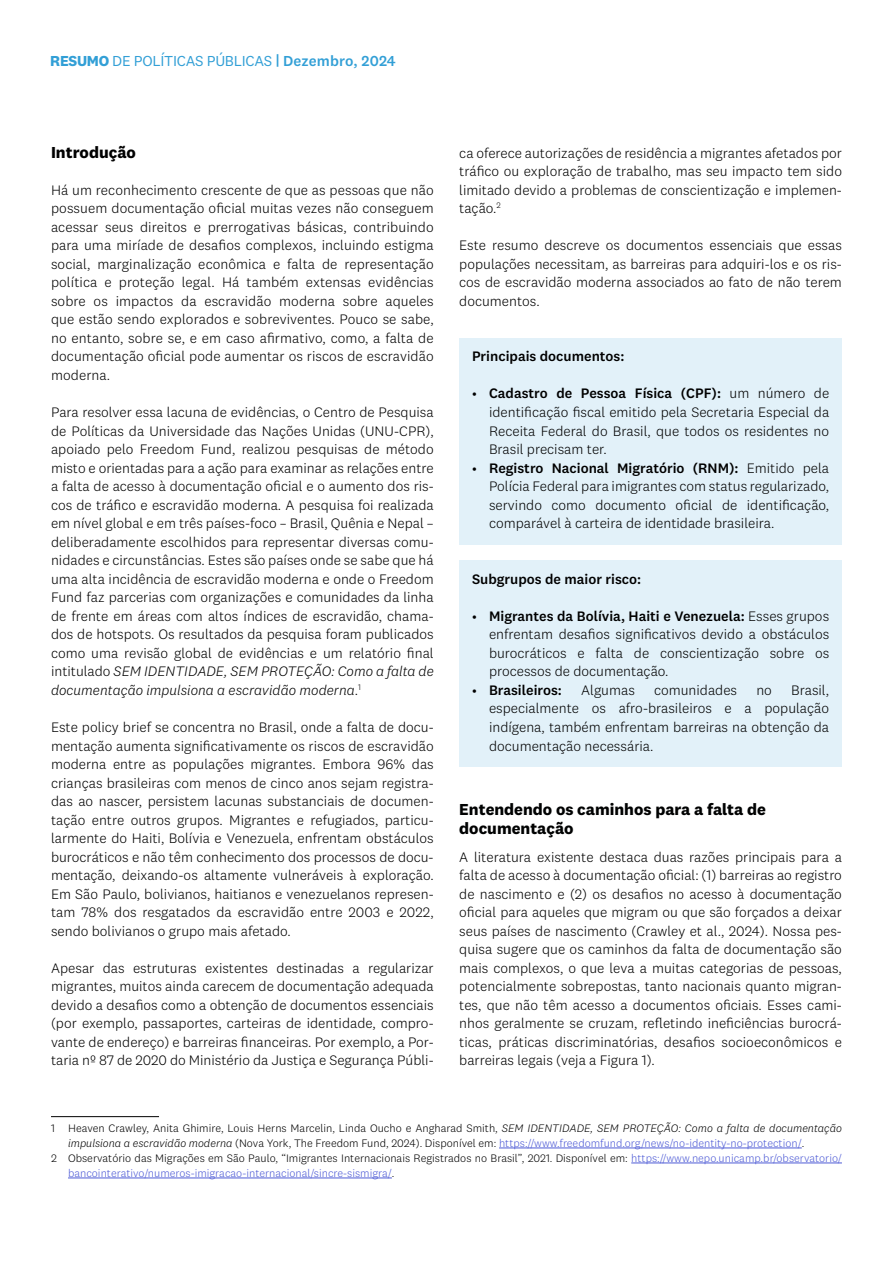
<style>
.page{position:relative;width:893px;height:1263px;background:#fff}
.page>*{position:absolute;margin:0;border:0;box-sizing:border-box;transform-origin:0 0}
.t1{font:700 16.5px/18.6px "National 2";color:#010202}
.t2{font:700 16.5px "National 2";color:#000}
.t3{font:15px "National 2";letter-spacing:-.02em;color:#329fd6}
.t4{font:300 14.25px/18.6px "National 2";color:#000;text-align:justify}
.t5{font:500 14.25px "National 2";color:#000}
.t6{font:300 11.25px "National 2";color:#000}
.t7{font:300 11.25px "National 2";color:#4f5cd6}
.s1{font-weight:700}
.s2{font-weight:500}
.s3{font-style:italic}
.s4{font-weight:300}
.s5{font-style:italic;color:#000}
.s6{color:#000}
.s7{color:#4f5cd6}
</style>
<div class="page">
<hr style="left:51px;top:1116px;width:108px;height:1px;background:#000">
<hr style="left:499px;top:1148px;width:303px;height:1px;background:#4f5cd6">
<hr style="left:631px;top:1163px;width:211px;height:1px;background:#4f5cd6">
<hr style="left:68px;top:1178px;width:324px;height:1px;background:#4f5cd6">
<div style="left:459px;top:338px;width:383px;height:206px;background:#e2f1f9"></div>
<div style="left:459px;top:560px;width:383px;height:207px;background:#e2f1f9"></div>
<p class="t3" style="left:50px;top:52px;width:347px"><span class="s1">RESUMO</span> DE POLÍTICAS PÚBLICAS <span class="s2">| Dezembro, 2024</span></p>
<p class="t2" style="left:51px;top:142px;width:86px">Introdução</p>
<p class="t4" style="left:51px;top:180px;width:384px">Há um reconhecimento crescente de que as pessoas que não possuem documentação oficial muitas vezes não conseguem acessar seus direitos e prerrogativas básicas, contribuindo para uma miríade de desafios complexos, incluindo estigma social, marginalização econômica e falta de representação política e proteção legal. Há também extensas evidências sobre os impactos da escravidão moderna sobre aqueles que estão sendo explorados e sobreviventes. Pouco se sabe, no entanto, sobre se, e em caso afirmativo, como, a falta de documentação oficial pode aumentar os riscos de escravidão moderna.</p>
<p class="t4" style="left:51px;top:403px;width:384px">Para resolver essa lacuna de evidências, o Centro de Pesquisa de Políticas da Universidade das Nações Unidas (UNU-CPR), apoiado pelo Freedom Fund, realizou pesquisas de método misto e orientadas para a ação para examinar as relações entre a falta de acesso à documentação oficial e o aumento dos ris&shy;cos de tráfico e escravidão moderna. A pesquisa foi realizada em nível global e em três países-foco – Brasil, Quênia e Nepal – deliberadamente escolhidos para representar diversas comu&shy;nidades e circunstâncias. Estes são países onde se sabe que há uma alta incidência de escravidão moderna e onde o Freedom Fund faz parcerias com organizações e comunidades da linha de frente em áreas com altos índices de escravidão, chama&shy;dos de hotspots. Os resultados da pesquisa foram publicados como uma revisão global de evidências e um relatório final intitulado <span class="s3">SEM IDENTIDADE, SEM PROTEÇÃO: Como a falta de documentação impulsiona a escravidão moderna</span>.<sup>1</sup></p>
<p class="t4" style="left:51px;top:718px;width:384px">Este policy brief se concentra no Brasil, onde a falta de docu&shy;mentação aumenta significativamente os riscos de escravidão moderna entre as populações migrantes. Embora 96% das crianças brasileiras com menos de cinco anos sejam registra&shy;das ao nascer, persistem lacunas substanciais de documen&shy;tação entre outros grupos. Migrantes e refugiados, particu&shy;larmente do Haiti, Bolívia e Venezuela, enfrentam obstáculos burocráticos e não têm conhecimento dos processos de docu&shy;mentação, deixando-os altamente vulneráveis à exploração.<br>Em São Paulo, bolivianos, haitianos e venezuelanos represen&shy;tam 78% dos resgatados da escravidão entre 2003 e 2022, sendo bolivianos o grupo mais afetado.</p>
<p class="t4" style="left:51px;top:959px;width:384px">Apesar das estruturas existentes destinadas a regularizar migrantes, muitos ainda carecem de documentação adequada devido a desafios como a obtenção de documentos essenciais (por exemplo, passaportes, carteiras de identidade, compro&shy;vante de endereço) e barreiras financeiras. Por exemplo, a Por&shy;taria nº 87 de 2020 do Ministério da Justiça e Segurança Públi-</p>
<p class="t4" style="left:459px;top:143px;width:384px">ca oferece autorizações de residência a migrantes afetados por tráfico ou exploração de trabalho, mas seu impacto tem sido limitado devido a problemas de conscientização e implemen&shy;tação.<sup>2</sup></p>
<p class="t4" style="left:459px;top:236px;width:384px">Este resumo descreve os documentos essenciais que essas populações necessitam, as barreiras para adquiri-los e os ris&shy;cos de escravidão moderna associados ao fato de não terem documentos.</p>
<p class="t5" style="left:472px;top:348px;width:154px">Principais documentos:</p>
<p class="t4" style="left:489px;top:384px;width:342px;text-indent:-17px">• <span class="s2">Cadastro de Pessoa Física (CPF):</span> um número de identificação fiscal emitido pela Secretaria Especial da Receita Federal do Brasil, que todos os residentes no Brasil precisam ter.</p>
<p class="t4" style="left:489px;top:458px;width:342px;text-indent:-17px">• <span class="s2">Registro Nacional Migratório (RNM):</span> Emitido pela Polícia Federal para imigrantes com status regularizado, servindo como documento oficial de identificação, comparável à carteira de identidade brasileira.</p>
<p class="t5" style="left:472px;top:570px;width:171px">Subgrupos de maior risco:</p>
<p class="t4" style="left:489px;top:607px;width:342px;text-indent:-17px">• <span class="s2">Migrantes da Bolívia, Haiti e Venezuela:</span> Esses grupos enfrentam desafios significativos devido a obstáculos burocráticos e falta de conscientização sobre os processos de documentação.</p>
<p class="t5" style="left:472px;top:681px;width:91px"><span class="s4">•</span> Brasileiros:</p>
<p class="t4" style="left:581px;top:681px;width:55px">Algumas</p>
<p class="t4" style="left:654px;top:681px;width:85px">comunidades</p>
<p class="t4" style="left:756px;top:681px;width:17px">no</p>
<p class="t4" style="left:489px;top:681px;width:342px;text-indent:302px">Brasil, especialmente os afro-brasileiros e a população indígena, também enfrentam barreiras na obtenção da documentação necessária.</p>
<p class="t1" style="left:459px;top:800px;width:308px">Entendendo os caminhos para a falta de documentação</p>
<p class="t4" style="left:459px;top:847px;width:384px">A literatura existente destaca duas razões principais para a falta de acesso à documentação oficial: (1) barreiras ao registro de nascimento e (2) os desafios no acesso à documentação oficial para aqueles que migram ou que são forçados a deixar seus países de nascimento (Crawley et al., 2024). Nossa pes&shy;quisa sugere que os caminhos da falta de documentação são mais complexos, o que leva a muitas categorias de pessoas, potencialmente sobrepostas, tanto nacionais quanto migran&shy;tes, que não têm acesso a documentos oficiais. Esses cami&shy;nhos geralmente se cruzam, refletindo ineficiências burocrá&shy;ticas, práticas discriminatórias, desafios socioeconômicos e barreiras legais (veja a Figura 1).</p>
<p class="t6" style="left:51px;top:1121px;width:792px">1 Heaven Crawley, Anita Ghimire, Louis Herns Marcelin, Linda Oucho e Angharad Smith, <span class="s3">SEM IDENTIDADE, SEM PROTEÇÃO: Como a falta de documentação</span></p>
<p class="t7" style="left:68px;top:1136px;width:738px"><span class="s5">impulsiona a escravidão moderna</span> <span class="s6">(Nova York, The Freedom Fund, 2024). Disponível em:</span> https://www.freedomfund.org/news/no-identity-no-protection/<span class="s6">.</span></p>
<p class="t6" style="left:51px;top:1151px;width:792px">2 Observatório das Migrações em São Paulo, “Imigrantes Internacionais Registrados no Brasil”, 2021. Disponível em: <span class="s7">https://www.nepo.unicamp.br/observatorio/</span></p>
<p class="t7" style="left:68px;top:1166px;width:328px">bancointerativo/numeros-imigracao-internacional/sincre-sismigra/<span class="s6">.</span></p>
</div>
